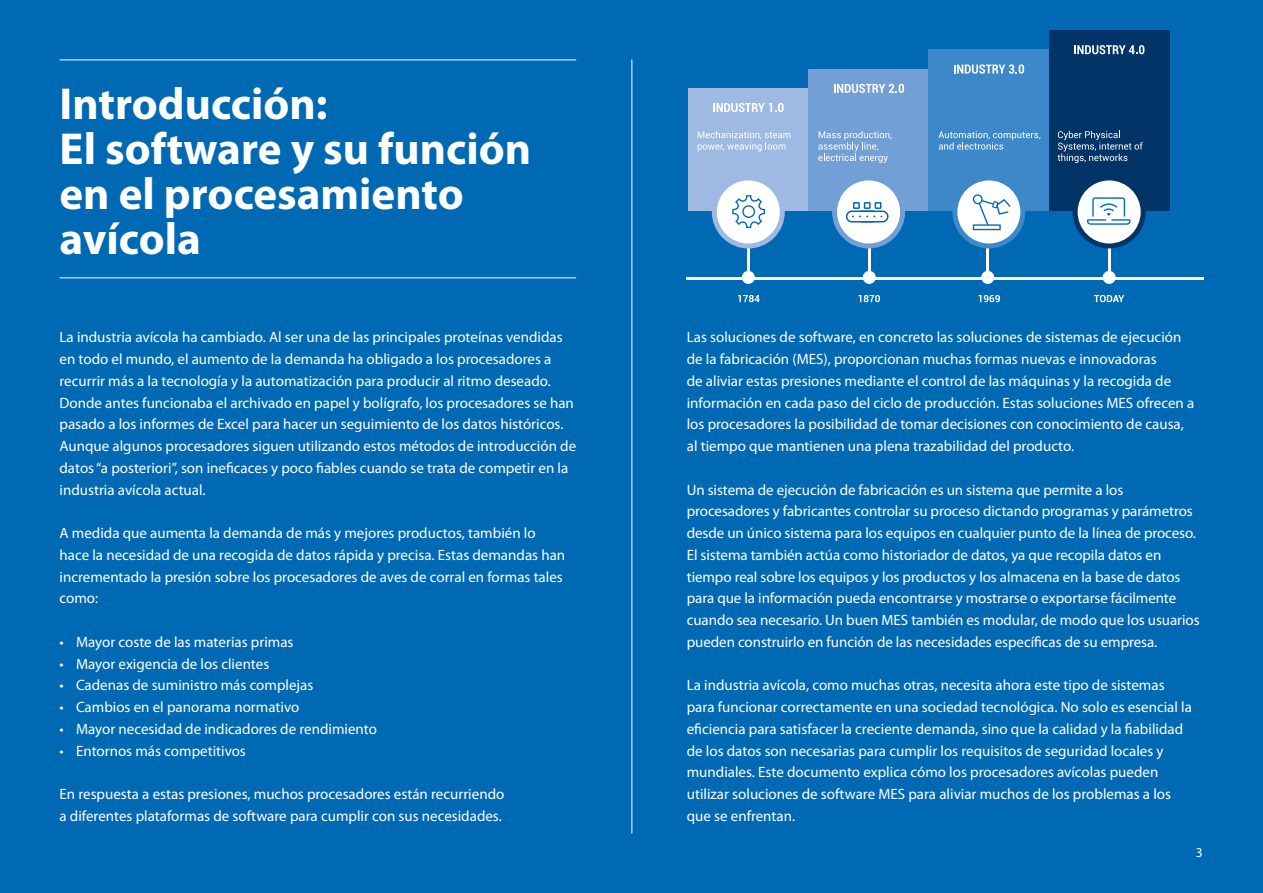
<style>
.page{position:relative;width:1263px;height:893px;background:#0069b4}
.page>*{position:absolute;margin:0;border:0;box-sizing:border-box;transform-origin:0 0}
.t1{font:700 45px/45px "Myriad Pro";color:#fff}
.t2{font:15px/21.8px "Myriad Pro";color:#fff}
.t3{font:13.5px "Myriad Pro";color:#fff}
</style>
<div class="page">
<hr style="left:60px;top:60px;width:516px;height:1px;background:#fff">
<hr style="left:60px;top:277px;width:516px;height:1px;background:#fff">
<hr style="left:631px;top:60px;width:1px;height:773px;background:#fff">
<div style="left:688px;top:89px;width:120px;height:122px;background:#9fbae2"></div>
<div style="left:808px;top:69px;width:121px;height:142px;background:#729fd5"></div>
<div style="left:929px;top:50px;width:120px;height:161px;background:#3d88c8"></div>
<div style="left:1049px;top:31px;width:120px;height:180px;background:#023467"></div>
<svg style="left:713px;top:103px;width:71px;height:9px"></svg>
<svg style="left:834px;top:84px;width:70px;height:9px"></svg>
<svg style="left:954px;top:64px;width:70px;height:10px"></svg>
<svg style="left:1074px;top:45px;width:70px;height:9px"></svg>
<svg style="left:738px;top:295px;width:21px;height:7px"></svg>
<svg style="left:697px;top:131px;width:93px;height:21px"></svg>
<svg style="left:858px;top:295px;width:22px;height:7px"></svg>
<svg style="left:978px;top:295px;width:22px;height:7px"></svg>
<svg style="left:1094px;top:295px;width:30px;height:7px"></svg>
<svg style="left:818px;top:131px;width:73px;height:32px"></svg>
<svg style="left:938px;top:131px;width:102px;height:19px"></svg>
<svg style="left:1057px;top:131px;width:86px;height:32px"></svg>
<hr style="left:687px;top:277px;width:516px;height:3px;background:#fff">
<hr style="left:747px;top:246px;width:2px;height:32px;background:#fff">
<div style="left:742px;top:271px;width:13px;height:13px;background:#fff;border-radius:50%"></div>
<hr style="left:868px;top:246px;width:2px;height:32px;background:#fff">
<div style="left:863px;top:271px;width:13px;height:13px;background:#fff;border-radius:50%"></div>
<hr style="left:986px;top:246px;width:3px;height:32px;background:#fff">
<div style="left:981px;top:271px;width:13px;height:13px;background:#fff;border-radius:50%"></div>
<hr style="left:1108px;top:246px;width:2px;height:32px;background:#fff">
<div style="left:1102px;top:271px;width:14px;height:13px;background:#fff;border-radius:50%"></div>
<svg style="left:712px;top:180px;width:73px;height:68px"></svg>
<svg style="left:832px;top:180px;width:73px;height:68px"></svg>
<svg style="left:952px;top:180px;width:73px;height:68px"></svg>
<svg style="left:1073px;top:180px;width:73px;height:68px"></svg>
<h1 class="t1" style="left:60px;top:80px;width:473px">Introducción:<br>El software y su función en el procesamiento avícola</h1>
<p class="t2" style="left:60px;top:326px;width:518px">La industria avícola ha cambiado. Al ser una de las principales proteínas vendidas en todo el mundo, el aumento de la demanda ha obligado a los procesadores a recurrir más a la tecnología y la automatización para producir al ritmo deseado.<br>Donde antes funcionaba el archivado en papel y bolígrafo, los procesadores se han pasado a los informes de Excel para hacer un seguimiento de los datos históricos.<br>Aunque algunos procesadores siguen utilizando estos métodos de introducción de datos “a posteriori”, son ineficaces y poco fiables cuando se trata de competir en la industria avícola actual.</p>
<p class="t2" style="left:60px;top:522px;width:507px">A medida que aumenta la demanda de más y mejores productos, también lo hace la necesidad de una recogida de datos rápida y precisa. Estas demandas han incrementado la presión sobre los procesadores de aves de corral en formas tales como:</p>
<p class="t2" style="left:60px;top:631px;width:235px">• Mayor coste de las materias primas</p>
<p class="t2" style="left:60px;top:652px;width:211px">• Mayor exigencia de los clientes</p>
<p class="t2" style="left:60px;top:674px;width:255px">• Cadenas de suministro más complejas</p>
<p class="t2" style="left:60px;top:696px;width:241px">• Cambios en el panorama normativo</p>
<p class="t2" style="left:60px;top:718px;width:319px">• Mayor necesidad de indicadores de rendimiento</p>
<p class="t2" style="left:60px;top:739px;width:188px">• Entornos más competitivos</p>
<p class="t2" style="left:60px;top:783px;width:446px">En respuesta a estas presiones, muchos procesadores están recurriendo a diferentes plataformas de software para cumplir con sus necesidades.</p>
<p class="t2" style="left:687px;top:326px;width:509px">Las soluciones de software, en concreto las soluciones de sistemas de ejecución de la fabricación (MES), proporcionan muchas formas nuevas e innovadoras<br>de aliviar estas presiones mediante el control de las máquinas y la recogida de información en cada paso del ciclo de producción. Estas soluciones MES ofrecen a los procesadores la posibilidad de tomar decisiones con conocimiento de causa, al tiempo que mantienen una plena trazabilidad del producto.</p>
<p class="t2" style="left:687px;top:478px;width:514px">Un sistema de ejecución de fabricación es un sistema que permite a los procesadores y fabricantes controlar su proceso dictando programas y parámetros desde un único sistema para los equipos en cualquier punto de la línea de proceso.<br>El sistema también actúa como historiador de datos, ya que recopila datos en tiempo real sobre los equipos y los productos y los almacena en la base de datos para que la información pueda encontrarse y mostrarse o exportarse fácilmente cuando sea necesario. Un buen MES también es modular, de modo que los usuarios pueden construirlo en función de las necesidades específicas de su empresa.</p>
<p class="t2" style="left:687px;top:674px;width:507px">La industria avícola, como muchas otras, necesita ahora este tipo de sistemas para funcionar correctamente en una sociedad tecnológica. No solo es esencial la eficiencia para satisfacer la creciente demanda, sino que la calidad y la fiabilidad de los datos son necesarias para cumplir los requisitos de seguridad locales y mundiales. Este documento explica cómo los procesadores avícolas pueden utilizar soluciones de software MES para aliviar muchos de los problemas a los que se enfrentan.</p>
<p class="t3" style="left:1196px;top:844px;width:8px">3</p>
</div>
